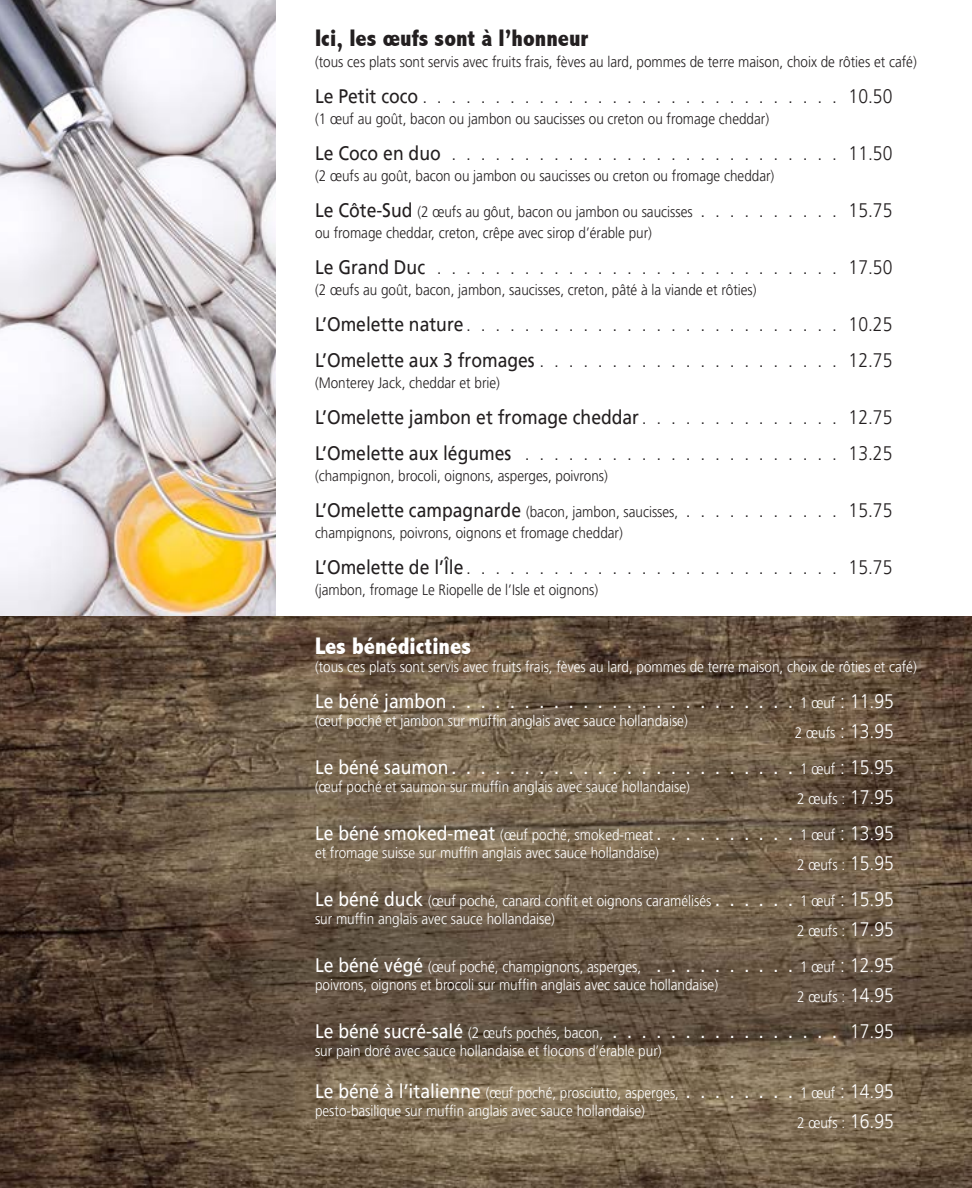
<style>
.page{position:relative;width:972px;height:1188px;background:#fff}
.page>*{position:absolute;margin:0;border:0;box-sizing:border-box;transform-origin:0 0}
.t1{font:800 condensed 24px "Abadi";color:#231f20}
.t2{font:800 condensed 24px "Abadi";color:#fff}
.t3{font:300 19.5px/36px "Frutiger";color:#231f20;scale:.9 1}
.t4{font:19.5px/36px "Frutiger";color:#fff;text-align:right;scale:.9 1}
.t5{font:19.5px/36px "Frutiger";color:#231f20;scale:.9 1}
.t6{font:300 15px/18px "Frutiger";color:#fff;scale:.9 1}
.t7{font:300 15px/21px "Frutiger";color:#231f20;scale:.9 1}
.s1{font-weight:400}
.s2{font-weight:400;font-size:19.5px}
.s3{font-size:19.5px}
.s4{font-weight:300}
.s5{font-weight:300;font-size:15px}
</style>
<div class="page">
<img style="left:0;top:616px;width:972px;height:572px">
<img style="left:0;top:0;width:275px;height:615px">
<h1 class="t1" style="left:315px;top:24px;width:275px">Ici, les œufs sont à l’honneur</h1>
<p class="t7" style="left:315px;top:51px;width:670px">(tous ces plats sont servis avec fruits frais, fèves au lard, pommes de terre maison, choix de rôties et café)</p>
<h2 class="t3" style="left:315px;top:78px;width:643px"><span class="s1">Le Petit coco</span>.............................10.50</h2>
<p class="t7" style="left:315px;top:108px;width:506px">(1 œuf au goût, bacon ou jambon ou saucisses ou creton ou fromage cheddar)</p>
<h2 class="t3" style="left:315px;top:135px;width:643px"><span class="s1">Le Coco en duo</span> . . . . . . . . . . . . . . . . . . . . . . . . . . . 11.50</h2>
<p class="t7" style="left:315px;top:165px;width:512px">(2 œufs au goût, bacon ou jambon ou saucisses ou creton ou fromage cheddar)</p>
<p class="t7" style="left:315px;top:201px;width:643px"><span class="s2">Le Côte-Sud</span> (2 œufs au gôut, bacon ou jambon ou saucisses <span class="s3">. . . . . . . . . . 15.75 </span>ou fromage cheddar, creton, crêpe avec sirop d’érable pur)</p>
<h2 class="t3" style="left:315px;top:249px;width:643px"><span class="s1">Le Grand Duc</span> . . . . . . . . . . . . . . . . . . . . . . . . . . . . 17.50</h2>
<p class="t7" style="left:315px;top:279px;width:492px">(2 œufs au goût, bacon, jambon, saucisses, creton, pâté à la viande et rôties)</p>
<h2 class="t3" style="left:315px;top:306px;width:643px"><span class="s1">L’Omelette nature</span>..........................10.25<br><span class="s1">L’Omelette aux 3 fromages</span> . . . . . . . . . . . . . . . . . . . . . 12.75</h2>
<p class="t7" style="left:315px;top:372px;width:207px">(Monterey Jack, cheddar et brie)</p>
<h2 class="t5" style="left:315px;top:399px;width:643px">L’Omelette jambon et fromage cheddar <span class="s4">. . . . . . . . . . . . . . 12.75<br></span>L’Omelette aux légumes <span class="s4">. . . . . . . . . . . . . . . . . . . . . . 13.25</span></h2>
<p class="t7" style="left:315px;top:465px;width:327px">(champignon, brocoli, oignons, asperges, poivrons)</p>
<p class="t7" style="left:315px;top:501px;width:643px"><span class="s2">L’Omelette campagnarde</span> (bacon, jambon, saucisses, <span class="s3">. . . . . . . . . . . 15.75 </span>champignons, poivrons, oignons et fromage cheddar)</p>
<h2 class="t3" style="left:315px;top:549px;width:643px"><span class="s1">L’Omelette de l’Île</span>..........................15.75</h2>
<p class="t7" style="left:315px;top:579px;width:316px">(jambon, fromage Le Riopelle de l’Isle et oignons)</p>
<h1 class="t2" style="left:315px;top:632px;width:158px">Les bénédictines</h1>
<p class="t6" style="left:315px;top:657px;width:670px">(tous ces plats sont servis avec fruits frais, fèves au lard, pommes de terre maison, choix de rôties et café)</p>
<h2 class="t4" style="left:315px;top:683px;width:645px">Le béné jambon . . . . . . . . . . . . . . . . . . . . . . . . <span class="s5">1 œuf</span> <span class="s4">: 11.95</span></h2>
<p class="t6" style="left:315px;top:711px;width:416px">(œuf poché et jambon sur muffin anglais avec sauce hollandaise)</p>
<h2 class="t4" style="left:315px;top:713px;width:645px"><span class="s5">2 œufs</span> <span class="s4">: 13.95<br></span>Le béné saumon........................<span class="s5">1 œuf</span> <span class="s4">: 15.95</span></h2>
<p class="t6" style="left:315px;top:777px;width:418px">(œuf poché et saumon sur muffin anglais avec sauce hollandaise)</p>
<p class="t6" style="left:797px;top:789px;width:109px">2 œufs : <span class="s3">17.95</span></p>
<h2 class="t4" style="left:315px;top:815px;width:645px">Le béné smoked-meat <span class="s5">(œuf poché, smoked-meat</span> . . . . . . . . . . <span class="s5">1 œuf</span> <span class="s4">: 13.95</span></h2>
<p class="t6" style="left:315px;top:843px;width:384px">et fromage suisse sur muffin anglais avec sauce hollandaise)</p>
<p class="t6" style="left:797px;top:855px;width:109px">2 œufs : <span class="s3">15.95</span></p>
<p class="t6" style="left:315px;top:891px;width:645px"><span class="s2">Le béné duck</span> (œuf poché, canard confit et oignons caramélisés <span class="s2">. . . . . .</span> 1 œuf <span class="s3">: 15.95 </span>sur muffin anglais avec sauce hollandaise)</p>
<p class="t6" style="left:797px;top:921px;width:109px">2 œufs : <span class="s3">17.95</span></p>
<p class="t6" style="left:315px;top:957px;width:645px"><span class="s2">Le béné végé</span> (œuf poché, champignons, asperges, <span class="s2">. . . . . . . . . .</span> 1 œuf <span class="s3">: 12.95 </span>poivrons, oignons et brocoli sur muffin anglais avec sauce hollandaise)</p>
<p class="t6" style="left:797px;top:987px;width:109px">2 œufs : <span class="s3">14.95</span></p>
<h2 class="t4" style="left:315px;top:1013px;width:645px">Le béné sucré-salé <span class="s5">(2 œufs pochés, bacon,</span> . . . . . . . . . . . . . . . . <span class="s4">17.95</span></h2>
<p class="t6" style="left:315px;top:1041px;width:387px">sur pain doré avec sauce hollandaise et flocons d’érable pur)</p>
<p class="t6" style="left:315px;top:1083px;width:645px"><span class="s2">Le béné à l’italienne</span> (œuf poché, prosciutto, asperges, <span class="s2">. . . . . . . .</span> 1 œuf <span class="s3">: 14.95 </span>pesto-basilique sur muffin anglais avec sauce hollandaise)</p>
<p class="t6" style="left:797px;top:1113px;width:109px">2 œufs : <span class="s3">16.95</span></p>
</div>
